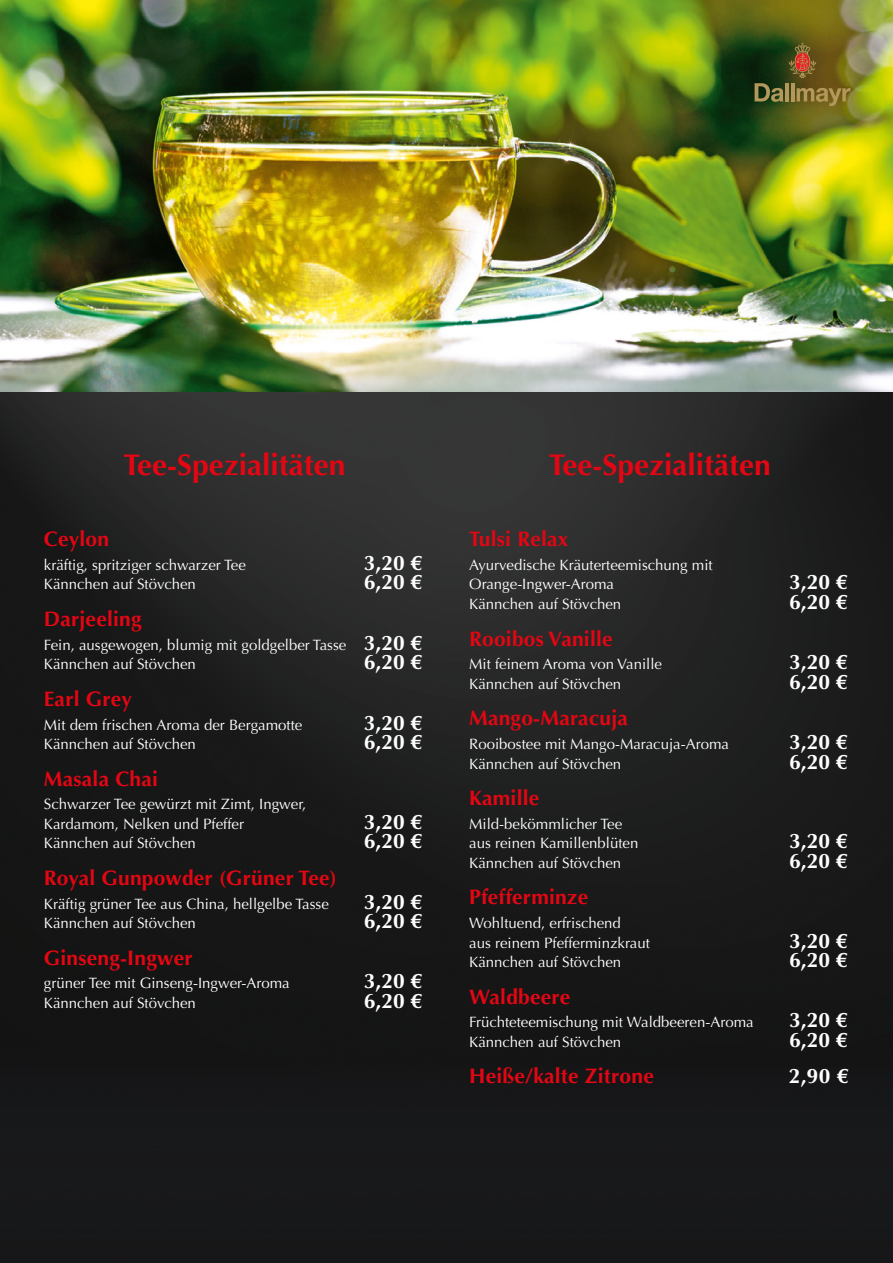
<style>
.page{position:relative;width:893px;height:1263px;background:#fff}
.page>*{position:absolute;margin:0;border:0;box-sizing:border-box;transform-origin:0 0}
.Überschrift{font:700 30px "Optima";color:#e30613}
.Head_Tee{font:700 21px "Optima";letter-spacing:.01em;color:#e30613}
.Text_Tee{font:700 21px "Optima";color:#fff}
.Head_Tee-2{font:700 21px "Optima";color:#fff}
.Text_Tee-2{font:15px/19.5px "Optima";color:#fff}
.s1{font-weight:700;font-size:21px}
</style>
<div class="page">
<img style="left:0;top:392px;width:893px;height:871px">
<img style="left:0;top:0;width:893px;height:392px">
<svg style="left:797px;top:88px;width:53px;height:18px"></svg>
<hr style="left:791px;top:83px;width:3px;height:18px;background:#b4975a">
<hr style="left:785px;top:83px;width:4px;height:18px;background:#b4975a">
<svg style="left:755px;top:83px;width:28px;height:19px"></svg>
<svg style="left:789px;top:43px;width:27px;height:35px"></svg>
<p class="Überschrift" style="left:124px;top:448px;width:224px">Tee-Spezialitäten</p>
<p class="Head_Tee" style="left:44px;top:527px;width:67px">Ceylon</p>
<p class="Text_Tee-2" style="left:44px;top:555px;width:203px">kräftig, spritziger schwarzer Tee</p>
<p class="Text_Tee" style="left:364px;top:551px;width:60px">3,20 €</p>
<p class="Text_Tee-2" style="left:44px;top:575px;width:154px">Kännchen auf Stövchen</p>
<p class="Text_Tee" style="left:364px;top:570px;width:60px">6,20 €</p>
<p class="Head_Tee" style="left:44px;top:607px;width:99px">Darjeeling</p>
<p class="Text_Tee-2" style="left:44px;top:635px;width:380px">Fein, ausgewogen, blumig mit goldgelber Tasse <span class="s1">3,20 €<br></span>Kännchen auf Stövchen</p>
<p class="Text_Tee" style="left:364px;top:650px;width:60px">6,20 €</p>
<p class="Head_Tee" style="left:44px;top:686px;width:90px">Earl Grey</p>
<p class="Text_Tee-2" style="left:44px;top:715px;width:260px">Mit dem frischen Aroma der Bergamotte</p>
<p class="Text_Tee" style="left:364px;top:710px;width:60px">3,20 €</p>
<p class="Text_Tee-2" style="left:44px;top:734px;width:154px">Kännchen auf Stövchen</p>
<p class="Text_Tee" style="left:364px;top:730px;width:60px">6,20 €</p>
<p class="Head_Tee" style="left:44px;top:766px;width:116px">Masala Chai</p>
<p class="Text_Tee-2" style="left:44px;top:795px;width:264px">Schwarzer Tee gewürzt mit Zimt, Ingwer,<br>Kardamom, Nelken und Pfeffer</p>
<p class="Text_Tee" style="left:364px;top:809px;width:60px">3,20 €</p>
<p class="Text_Tee-2" style="left:44px;top:834px;width:154px">Kännchen auf Stövchen</p>
<p class="Text_Tee" style="left:364px;top:829px;width:60px">6,20 €</p>
<p class="Head_Tee" style="left:44px;top:865px;width:294px">Royal Gunpowder (Grüner Tee)</p>
<p class="Text_Tee-2" style="left:44px;top:894px;width:286px">Kräftig grüner Tee aus China, hellgelbe Tasse</p>
<p class="Text_Tee" style="left:364px;top:889px;width:60px">3,20 €</p>
<p class="Text_Tee-2" style="left:44px;top:913px;width:154px">Kännchen auf Stövchen</p>
<p class="Text_Tee" style="left:364px;top:909px;width:60px">6,20 €</p>
<p class="Head_Tee" style="left:44px;top:945px;width:150px">Ginseng-Ingwer</p>
<p class="Text_Tee-2" style="left:44px;top:974px;width:247px">grüner Tee mit Ginseng-Ingwer-Aroma</p>
<p class="Text_Tee" style="left:364px;top:969px;width:60px">3,20 €</p>
<p class="Text_Tee-2" style="left:44px;top:993px;width:154px">Kännchen auf Stövchen</p>
<p class="Text_Tee" style="left:364px;top:988px;width:60px">6,20 €</p>
<p class="Überschrift" style="left:549px;top:448px;width:224px">Tee-Spezialitäten</p>
<p class="Head_Tee" style="left:469px;top:527px;width:101px">Tulsi Relax</p>
<p class="Text_Tee-2" style="left:469px;top:555px;width:245px">Ayurvedische Kräuterteemischung mit<br>Orange-Ingwer-Aroma</p>
<p class="Text_Tee" style="left:789px;top:570px;width:60px">3,20 €</p>
<p class="Text_Tee-2" style="left:469px;top:594px;width:154px">Kännchen auf Stövchen</p>
<p class="Text_Tee" style="left:789px;top:590px;width:60px">6,20 €</p>
<p class="Head_Tee" style="left:469px;top:626px;width:145px">Rooibos Vanille</p>
<p class="Text_Tee-2" style="left:469px;top:655px;width:194px">Mit feinem Aroma von Vanille</p>
<p class="Text_Tee" style="left:789px;top:650px;width:60px">3,20 €</p>
<p class="Text_Tee-2" style="left:469px;top:674px;width:154px">Kännchen auf Stövchen</p>
<p class="Text_Tee" style="left:789px;top:669px;width:60px">6,20 €</p>
<p class="Head_Tee" style="left:469px;top:706px;width:160px">Mango-Maracuja</p>
<p class="Text_Tee-2" style="left:469px;top:734px;width:261px">Rooibostee mit Mango-Maracuja-Aroma</p>
<p class="Text_Tee" style="left:789px;top:730px;width:60px">3,20 €</p>
<p class="Text_Tee-2" style="left:469px;top:754px;width:154px">Kännchen auf Stövchen</p>
<p class="Text_Tee" style="left:789px;top:749px;width:60px">6,20 €</p>
<p class="Head_Tee" style="left:469px;top:786px;width:72px">Kamille</p>
<p class="Text_Tee-2" style="left:469px;top:814px;width:171px">Mild-bekömmlicher Tee aus reinen Kamillenblüten</p>
<p class="Text_Tee" style="left:789px;top:829px;width:60px">3,20 €</p>
<p class="Text_Tee-2" style="left:469px;top:853px;width:154px">Kännchen auf Stövchen</p>
<p class="Text_Tee" style="left:789px;top:848px;width:60px">6,20 €</p>
<p class="Head_Tee" style="left:469px;top:885px;width:121px">Pfefferminze</p>
<p class="Text_Tee-2" style="left:469px;top:913px;width:182px">Wohltuend, erfrischend<br>aus reinem Pfefferminzkraut</p>
<p class="Text_Tee" style="left:789px;top:928px;width:60px">3,20 €</p>
<p class="Text_Tee-2" style="left:469px;top:952px;width:154px">Kännchen auf Stövchen</p>
<p class="Text_Tee" style="left:789px;top:948px;width:60px">6,20 €</p>
<p class="Head_Tee" style="left:469px;top:984px;width:103px">Waldbeere</p>
<p class="Text_Tee-2" style="left:469px;top:1013px;width:286px">Früchteteemischung mit Waldbeeren-Aroma</p>
<p class="Text_Tee" style="left:789px;top:1008px;width:60px">3,20 €</p>
<p class="Text_Tee-2" style="left:469px;top:1032px;width:154px">Kännchen auf Stövchen</p>
<p class="Text_Tee" style="left:789px;top:1027px;width:60px">6,20 €</p>
<p class="Head_Tee" style="left:469px;top:1064px;width:186px">Heiße/kalte Zitrone</p>
<p class="Head_Tee-2" style="left:789px;top:1064px;width:61px">2,90 €</p>
</div>
